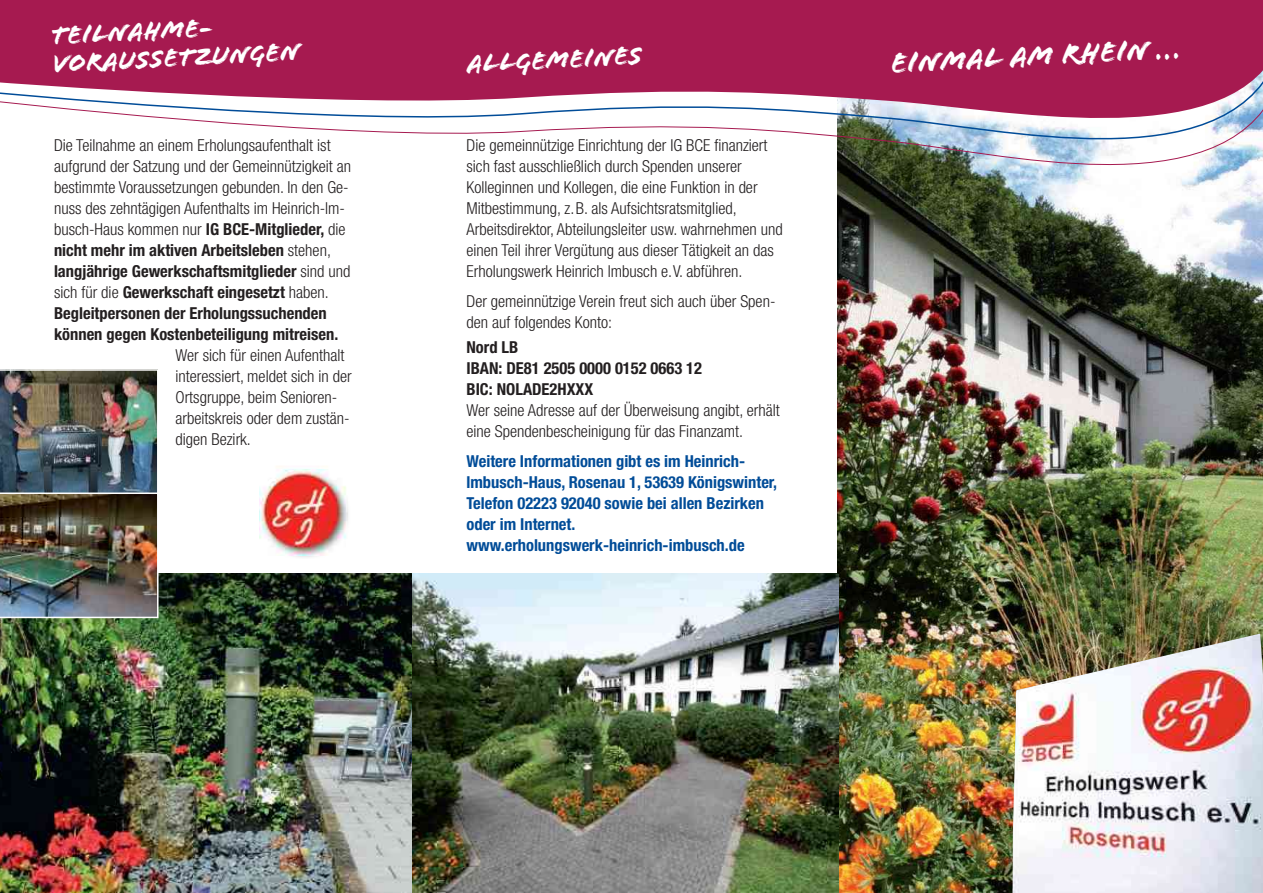
<style>
.page{position:relative;width:1263px;height:893px;background:#fff}
.page>*{position:absolute;margin:0;border:0;box-sizing:border-box;transform-origin:0 0}
.t1{font:30px "Flood Std";color:#fff}
.t2{font:27px/28.5px "Flood Std";color:#fff}
.t3{font:300 condensed 16.5px/21px "Helvetica Neue LT Std";color:#231f20}
.t4{font:700 condensed 16.5px/21px "Helvetica Neue LT Std";color:#014c98}
.t5{font:700 condensed 16.5px/21px "Helvetica Neue LT Std";color:#231f20}
.s1{font-weight:700}
</style>
<div class="page">
<img style="left:838px;top:209px;width:425px;height:684px">
<img style="left:837px;top:155px;width:426px;height:54px">
<svg style="left:0;top:0;width:1263px;height:155px;fill:#a61a50"></svg>
<img style="left:0;top:573px;width:838px;height:320px">
<img style="left:0;top:369px;width:159px;height:249px">
<img style="left:281px;top:507px;width:67px;height:50px">
<img style="left:260px;top:470px;width:87px;height:85px">
<img style="left:1012px;top:634px;width:251px;height:259px">
<h2 class="t2" style="left:50px;top:22px;width:249px;rotate:-3deg">Teilnahme&shy;voraussetzungen</h2>
<p class="t3" style="left:54px;top:135px;width:299px">Die Teilnahme an einem Erholungsaufenthalt ist aufgrund der Satzung und der Gemeinnützigkeit an bestimmte Voraussetzungen gebunden. In den Ge&shy;nuss des zehntägigen Aufenthalts im Heinrich-lm&shy;busch-Haus kommen nur <span class="s1">IG BCE-Mitglieder,</span> die <span class="s1">nicht mehr im aktiven Arbeitsleben</span> stehen, <span class="s1">langjährige Gewerkschaftsmitglieder</span> sind und sich für die <span class="s1">Gewerkschaft eingesetzt</span> haben.<br><span class="s1">Begleitpersonen der Erholungssuchenden können gegen Kostenbeteiligung mitreisen.</span></p>
<p class="t3" style="left:176px;top:345px;width:178px">Wer sich für einen Aufenthalt interessiert, meldet sich in der<br>Ortsgruppe, beim Senioren&shy;arbeitskreis oder dem zustän&shy;digen Bezirk.</p>
<h2 class="t2" style="left:466px;top:50px;width:177px;rotate:-3deg">Allgemeines</h2>
<h1 class="t1" style="left:890px;top:46px;width:291px;rotate:-3deg">Einmal am Rhein . . .</h1>
<p class="t3" style="left:466px;top:135px;width:318px">Die gemeinnützige Einrichtung der IG BCE finanziert sich fast ausschließlich durch Spenden unserer Kolleginnen und Kollegen, die eine Funktion in der Mitbestimmung, z. B. als Aufsichtsratsmitglied, Arbeitsdirektor, Abteilungsleiter usw. wahrnehmen und einen Teil ihrer Vergütung aus dieser Tätigkeit an das Erholungswerk Heinrich lmbusch e. V. abführen.</p>
<p class="t3" style="left:466px;top:290px;width:310px">Der gemeinnützige Verein freut sich auch über Spen&shy;den auf folgendes Konto:</p>
<p class="t5" style="left:466px;top:336px;width:237px">Nord LB<br>IBAN: DE81 2505 0000 0152 0663 12<br>BIC: NOLADE2HXXX</p>
<p class="t3" style="left:466px;top:400px;width:315px">Wer seine Adresse auf der Überweisung angibt, erhält eine Spendenbescheinigung für das Finanzamt.</p>
<p class="t4" style="left:466px;top:450px;width:312px">Weitere Informationen gibt es im Heinrich&shy;lmbusch-Haus, Rosenau 1, 53639 Königswinter, Telefon 02223 92040 sowie bei allen Bezirken oder im Internet. www.erholungswerk-heinrich-imbusch.de</p>
</div>
